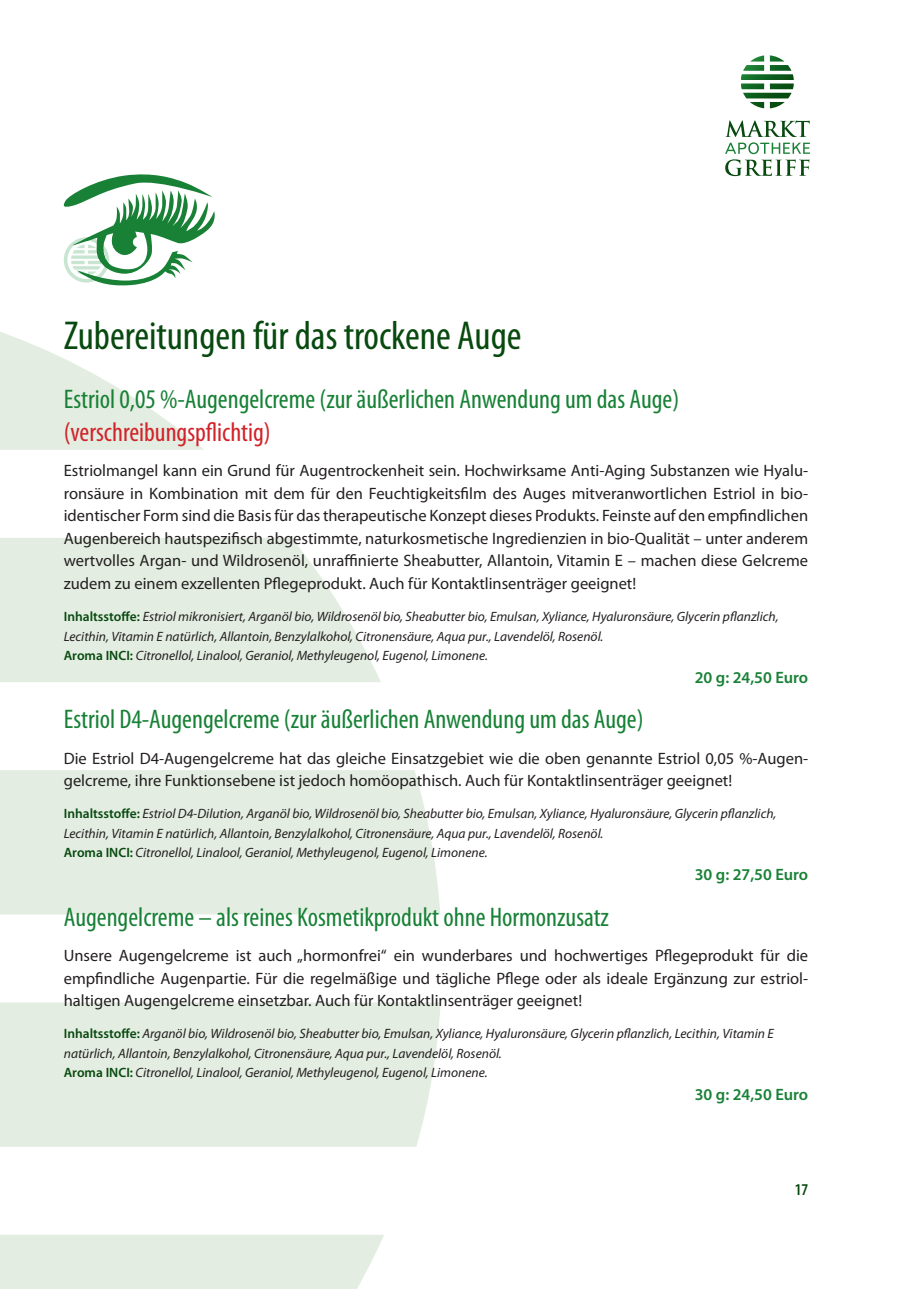
<style>
.page{position:relative;width:906px;height:1289px;background:#fff}
.page>*{position:absolute;margin:0;border:0;box-sizing:border-box;transform-origin:0 0}
.t1{font:condensed 40.5px "Myriad Pro";color:#07490e}
.t2{font:condensed 27px "Myriad Pro";color:#188136}
.t3{font:condensed 27px "Myriad Pro";color:#d1232a}
.t4{font:16.5px/22.5px "Myriad Pro";color:#231f20;text-align:justify}
.t5{font:600 16.5px "Myriad Pro";color:#188136}
.t6{font:600 condensed 16.5px "Myriad Pro";color:#07490e}
.t7{font:italic 13.5px/19.5px "Myriad Pro";color:#231f20}
.s1{font-weight:600;font-style:normal;color:#07490e}
</style>
<div class="page">
<svg style="left:0;top:332px;width:441px;height:956px;fill:#e4eee2"></svg>
<svg style="left:725px;top:120px;width:85px;height:56px"></svg>
<img style="left:741px;top:55px;width:53px;height:53px">
<svg style="left:63px;top:174px;width:152px;height:112px"></svg>
<h1 class="t1" style="left:64px;top:314px;width:459px">Zubereitungen für das trockene Auge</h1>
<h2 class="t2" style="left:64px;top:384px;width:617px">Estriol 0,05 %-Augengelcreme (zur äußerlichen Anwendung um das Auge)</h2>
<h2 class="t3" style="left:64px;top:417px;width:208px">(verschreibungspflichtig)</h2>
<p class="t4" style="left:64px;top:460px;width:746px">Estriolmangel kann ein Grund für Augentrockenheit sein. Hochwirksame Anti-Aging Substanzen wie Hyalu&shy;ronsäure in Kombination mit dem für den Feuchtigkeitsfilm des Auges mitveranwortlichen Estriol in bio&shy;identischer Form sind die Basis für das therapeutische Konzept dieses Produkts. Feinste auf den empfindlichen Augenbereich hautspezifisch abgestimmte, naturkosmetische Ingredienzien in bio-Qualität – unter anderem wertvolles Argan- und Wildrosenöl, unraffinierte Sheabutter, Allantoin, Vitamin E – machen diese Gelcreme zudem zu einem exzellenten Pflegeprodukt. Auch für Kontaktlinsenträger geeignet!</p>
<p class="t7" style="left:64px;top:607px;width:716px"><span class="s1">Inhaltsstoffe:</span> Estriol mikronisiert, Arganöl bio, Wildrosenöl bio, Sheabutter bio, Emulsan, Xyliance, Hyaluronsäure, Glycerin pflanzlich,<br>Lecithin, Vitamin E natürlich, Allantoin, Benzylalkohol, Citronensäure, Aqua pur., Lavendelöl, Rosenöl.<br><span class="s1">Aroma INCI:</span> Citronellol, Linalool, Geraniol, Methyleugenol, Eugenol, Limonene.</p>
<p class="t5" style="left:695px;top:668px;width:115px">20 g: 24,50 Euro</p>
<h2 class="t2" style="left:64px;top:705px;width:581px">Estriol D4-Augengelcreme (zur äußerlichen Anwendung um das Auge)</h2>
<p class="t4" style="left:64px;top:747px;width:746px">Die Estriol D4-Augengelcreme hat das gleiche Einsatzgebiet wie die oben genannte Estriol 0,05 %-Augen&shy;gelcreme, ihre Funktionsebene ist jedoch homöopathisch. Auch für Kontaktlinsenträger geeignet!</p>
<p class="t7" style="left:64px;top:804px;width:714px"><span class="s1">Inhaltsstoffe:</span> Estriol D4-Dilution, Arganöl bio, Wildrosenöl bio, Sheabutter bio, Emulsan, Xyliance, Hyaluronsäure, Glycerin pflanzlich,<br>Lecithin, Vitamin E natürlich, Allantoin, Benzylalkohol, Citronensäure, Aqua pur., Lavendelöl, Rosenöl.<br><span class="s1">Aroma INCI:</span> Citronellol, Linalool, Geraniol, Methyleugenol, Eugenol, Limonene.</p>
<p class="t5" style="left:695px;top:865px;width:115px">30 g: 27,50 Euro</p>
<h2 class="t2" style="left:64px;top:902px;width:547px">Augengelcreme – als reines Kosmetikprodukt ohne Hormonzusatz</h2>
<p class="t4" style="left:64px;top:944px;width:746px">Unsere Augengelcreme ist auch „hormonfrei“ ein wunderbares und hochwertiges Pflegeprodukt für die empfindliche Augenpartie. Für die regelmäßige und tägliche Pflege oder als ideale Ergänzung zur estriol&shy;haltigen Augengelcreme einsetzbar. Auch für Kontaktlinsenträger geeignet!</p>
<p class="t7" style="left:64px;top:1024px;width:711px"><span class="s1">Inhaltsstoffe:</span> Arganöl bio, Wildrosenöl bio, Sheabutter bio, Emulsan, Xyliance, Hyaluronsäure, Glycerin pflanzlich, Lecithin, Vitamin E natürlich, Allantoin, Benzylalkohol, Citronensäure, Aqua pur., Lavendelöl, Rosenöl.<br><span class="s1">Aroma INCI:</span> Citronellol, Linalool, Geraniol, Methyleugenol, Eugenol, Limonene.</p>
<p class="t5" style="left:695px;top:1085px;width:115px">30 g: 24,50 Euro</p>
<p class="t6" style="left:794px;top:1180px;width:15px">17</p>
</div>
